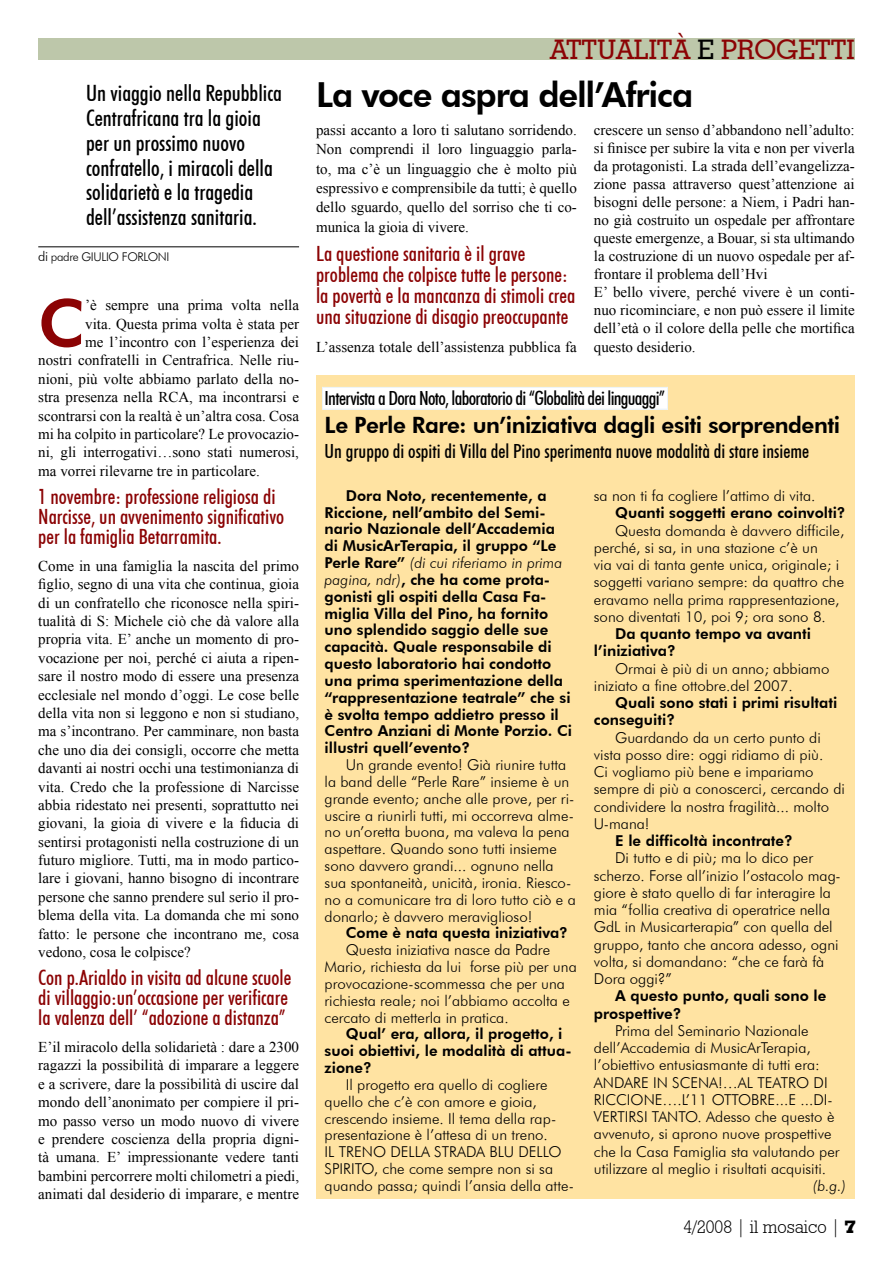
<style>
.page{position:relative;width:893px;height:1263px;background:#fff}
.page>*{position:absolute;margin:0;border:0;box-sizing:border-box;transform-origin:0 0}
.t1{font:800 65.4px "Futura BT";color:#8b0304}
.t2{font:800 34.5px "Futura BT";letter-spacing:-.035em;color:#000}
.t3{font:500 27px "Geometric Slab 703 BT";color:#8b0304}
.t4{font:500 condensed 22.5px/24.9px "Futura BT";color:#000}
.t5{font:800 22.5px "Futura BT";letter-spacing:-.02em;color:#000}
.t6{font:500 condensed 21px/20px "Futura BT";color:#8b0304}
.t7{font:500 condensed 19.5px "Futura BT";color:#000}
.t8{font:500 condensed 19.5px "Futura BT";letter-spacing:-.035em;color:#000}
.t9{font:18px "Geometric Slab 712 BT Light A";color:#000}
.t10{font:15px/18.5px "Times New Roman";color:#000;text-align:justify}
.t11{font:300 15px/17.2px "Futura BT";color:#000}
.t12{font:800 15px/16.8px "Futura BT";color:#000}
.t13{font:italic 300 15px "Futura BT";color:#000}
.t14{font:300 12px "Futura BT";letter-spacing:-.03em;color:#000}
.s1{font-size:13.5px}
.s2{color:#000}
.s3{font-weight:300;font-style:italic}
.s4{font-family:"Geometric Slab 712 BT Extra Bold A"}
</style>
<div class="page">
<div style="left:316px;top:376px;width:539px;height:823px;background:#ffe3a2"></div>
<hr style="left:38px;top:247px;width:261px;height:1px;background:#000">
<div style="left:38px;top:38px;width:817px;height:22px;background:#bdc7aa"></div>
<div style="left:322px;top:387px;width:346px;height:22px;background:#fff"></div>
<h3 class="t4" style="left:86px;top:80px;width:197px">Un viaggio nella Repubblica<br>Centrafricana tra la gioia per un prossimo nuovo confratello, i miracoli della solidarietà e la tragedia dell’assistenza sanitaria.</h3>
<p class="t14" style="left:38px;top:249px;width:133px"><span class="s1">di</span> padre giulio forloni</p>
<h1 class="t1" style="left:38px;top:283px;width:42px">C</h1>
<p class="t10" style="left:85px;top:296px;width:215px">’è sempre una prima volta nella</p>
<p class="t10" style="left:85px;top:314px;width:215px">vita. Questa prima volta è stata per</p>
<p class="t10" style="left:85px;top:332px;width:215px">me l’incontro con l’esperienza dei</p>
<p class="t10" style="left:38px;top:351px;width:262px">nostri confratelli in Centrafrica. Nelle riu-</p>
<p class="t10" style="left:38px;top:369px;width:262px">nioni, più volte abbiamo parlato della no-</p>
<p class="t10" style="left:38px;top:388px;width:262px">stra presenza nella RCA, ma incontrarsi e</p>
<p class="t10" style="left:38px;top:406px;width:262px">scontrarsi con la realtà è un’altra cosa. Cosa</p>
<p class="t10" style="left:38px;top:424px;width:262px">mi ha colpito in particolare? Le provocazio-</p>
<p class="t10" style="left:38px;top:443px;width:262px">ni, gli interrogativi…sono stati numerosi,</p>
<p class="t10" style="left:38px;top:461px;width:223px">ma vorrei rilevarne tre in particolare.</p>
<h3 class="t6" style="left:38px;top:486px;width:248px">1 novembre: professione religiosa di<br>Narcisse, un avvenimento significativo per la famiglia Betarramita.</h3>
<p class="t10" style="left:38px;top:556px;width:262px">Come in una famiglia la nascita del primo figlio, segno di una vita che continua, gioia di un confratello che riconosce nella spiri&shy;tualità di S: Michele ciò che dà valore alla propria vita. E’ anche un momento di pro&shy;vocazione per noi, perché ci aiuta a ripen&shy;sare il nostro modo di essere una presenza ecclesiale nel mondo d’oggi. Le cose belle della vita non si leggono e non si studiano, ma s’incontrano. Per camminare, non basta che uno dia dei consigli, occorre che metta davanti ai nostri occhi una testimonianza di vita. Credo che la professione di Narcisse abbia ridestato nei presenti, soprattutto nei giovani, la gioia di vivere e la fiducia di sentirsi protagonisti nella costruzione di un futuro migliore. Tutti, ma in modo partico&shy;lare i giovani, hanno bisogno di incontrare persone che sanno prendere sul serio il pro&shy;blema della vita. La domanda che mi sono fatto: le persone che incontrano me, cosa vedono, cosa le colpisce?</p>
<h3 class="t6" style="left:38px;top:968px;width:255px">Con p.Arialdo in visita ad alcune scuole di villaggio:un’occasione per verificare la valenza dell’ “adozione a distanza”</h3>
<p class="t10" style="left:38px;top:1037px;width:262px">E’il miracolo della solidarietà : dare a 2300 ragazzi la possibilità di imparare a leggere e a scrivere, dare la possibilità di uscire dal mondo dell’anonimato per compiere il pri&shy;mo passo verso un modo nuovo di vivere e prendere coscienza della propria digni&shy;tà umana. E’ impressionante vedere tanti bambini percorrere molti chilometri a piedi, animati dal desiderio di imparare, e mentre</p>
<h3 class="t3" style="left:550px;top:33px;width:306px">ATTUALITÀ <span class="s2">E</span> PROGETTI</h3>
<h2 class="t2" style="left:316px;top:74px;width:378px">La voce aspra dell’Africa</h2>
<p class="t10" style="left:594px;top:121px;width:262px;line-height:18px;text-align:left">crescere un senso d’abbandono nell’adulto: si finisce per subire la vita e non per viverla da protagonisti. La strada dell’evangelizza&shy;zione passa attraverso quest’attenzione ai bisogni delle persone: a Niem, i Padri han&shy;no già costruito un ospedale per affrontare queste emergenze, a Bouar, si sta ultimando la costruzione di un nuovo ospedale per af&shy;frontare il problema dell’Hvi<br>E’ bello vivere, perché vivere è un conti&shy;nuo ricominciare, e non può essere il limite dell’età o il colore della pelle che mortifica questo desiderio.</p>
<h3 class="t8" style="left:325px;top:386px;width:342px">Intervista a Dora Noto, laboratorio di “Globalità dei linguaggi”</h3>
<h3 class="t5" style="left:325px;top:412px;width:517px">Le Perle Rare: un’iniziativa dagli esiti sorprendenti</h3>
<h3 class="t7" style="left:325px;top:440px;width:486px">Un gruppo di ospiti di Villa del Pino sperimenta nuove modalità di stare insieme</h3>
<p class="t10" style="left:316px;top:120px;width:262px;line-height:19.4px">passi accanto a loro ti salutano sorridendo.<br>Non comprendi il loro linguaggio parla&shy;to, ma c’è un linguaggio che è molto più espressivo e comprensibile da tutti; è quello dello sguardo, quello del sorriso che ti co&shy;munica la gioia di vivere.</p>
<h3 class="t6" style="left:316px;top:243px;width:261px;line-height:20.9px">La questione sanitaria è il grave problema che colpisce tutte le persone: la povertà e la mancanza di stimoli crea una situazione di disagio preoccupante</h3>
<p class="t10" style="left:316px;top:337px;width:262px">L’assenza totale dell’assistenza pubblica fa</p>
<p class="t12" style="left:325px;top:487px;width:249px;text-indent:21px">Dora N oto, recentemente, a<br>Riccione, nell’ambito del Semi&shy;nario Nazionale dell’Accademia<br>di MusicArTerapia, il gruppo “Le<br>Perle Rare” <span class="s3">(di cui riferiamo in prima pagina, ndr)</span>, che ha come prota&shy;gonisti gli ospiti della Casa Fa&shy;miglia Villa del Pino, ha fornito uno splendido saggio delle sue capacità. Quale responsabile di questo laboratorio hai condotto una prima sperimentazione della “rappresentazione teatrale” che si è svolta tempo addietro presso il<br>Centro Anziani di Monte Porzio. Ci illustri quell’evento?</p>
<p class="t11" style="left:325px;top:756px;width:253px;line-height:16.8px;text-indent:21px">U n grande evento! Già riunire tutta la band delle “Perle Rare” insieme è un grande evento; anche alle prove, per ri&shy;uscire a riunirli tutti, mi occorreva alme&shy;no un’oretta buona, ma valeva la pena aspettare. Quando sono tutti insieme sono davvero grandi... ognuno nella sua spontaneità, unicità, ironia. Riesco&shy;no a comunicare tra di loro tutto ciò e a donarlo; è davvero meraviglioso!</p>
<p class="t12" style="left:346px;top:924px;width:224px">Come è nata questa iniziativa?</p>
<p class="t11" style="left:325px;top:941px;width:254px;line-height:16.8px;text-indent:21px">Questa iniziativa nasce da Padre Mario, richiesta da lui forse più per una provocazione-scommessa che per una richiesta reale; noi l’abbiamo accolta e cercato di metterla in pratica.</p>
<p class="t12" style="left:325px;top:1025px;width:249px;text-indent:21px">Qual’ era, allora, il progetto, i suoi obiettivi, le modalità di attua&shy;zione?</p>
<p class="t11" style="left:325px;top:1076px;width:251px;line-height:16.8px;text-indent:21px">I l progetto era quello di cogliere quello che c’è con amore e gioia, crescendo insieme. I l tema della rap&shy;presentazione è l’attesa di un treno.<br>I L TRENO DELLA STRADA BLU DELLO SPIRITO, che come sempre non si sa quando passa; quindi l’ansia della atte-</p>
<p class="t11" style="left:594px;top:487px;width:223px">sa non ti fa cogliere l’attimo di vita.</p>
<p class="t12" style="left:615px;top:504px;width:232px">Quanti soggetti erano coinvolti?</p>
<p class="t11" style="left:594px;top:521px;width:252px;text-indent:21px">Questa domanda è davvero difficile, perché, si sa, in una stazione c’è un<br>via vai di tanta gente unica, originale; i soggetti variano sempre: da quattro che eravamo nella prima rappresentazione, sono diventati 10, poi 9; ora sono 8.</p>
<p class="t12" style="left:594px;top:625px;width:219px;line-height:17.2px;text-indent:21px">Da quanto tempo va avanti l’iniziativa?</p>
<p class="t11" style="left:594px;top:659px;width:237px;text-indent:21px">Ormai è più di un anno; abbiamo iniziato a fine ottobre.del 2007.</p>
<p class="t12" style="left:594px;top:694px;width:245px;line-height:17.2px;text-indent:21px">Quali sono stati i primi risultati conseguiti?</p>
<p class="t11" style="left:594px;top:728px;width:252px;text-indent:21px">Guardando da un certo punto di vista posso dire: oggi ridiamo di più.<br>Ci vogliamo più bene e impariamo sempre di più a conoscerci, cercando di condividere la nostra fragilità... molto<br>U-mana!</p>
<p class="t12" style="left:615px;top:832px;width:179px">E le difficoltà incontrate?</p>
<p class="t11" style="left:594px;top:849px;width:248px;text-indent:21px">Di tutto e di più; ma lo dico per scherzo. Forse all’inizio l’ostacolo mag&shy;giore è stato quello di far interagire la mia “follia creativa di operatrice nella GdL in Musicarterapia” con quella del gruppo, tanto che ancora adesso, ogni volta, si domandano: “che ce farà fà Dora oggi?”</p>
<p class="t12" style="left:594px;top:987px;width:234px;line-height:17.2px;text-indent:21px">A questo punto, quali sono le prospettive?</p>
<p class="t11" style="left:594px;top:1022px;width:233px;text-indent:21px">Prima del Seminario Nazionale dell’Accademia di MusicArTerapia, l’obiettivo entusiasmante di tutti era:<br>AN DARE IN SCENA!…AL TEATRO DI<br>RICCION</p>
<p class="t11" style="left:655px;top:1091px;width:179px">E….L’11 OTTOBRE...E ...DI-</p>
<p class="t11" style="left:594px;top:1108px;width:247px;text-indent:58px">TANTO. Adesso che questo è avvenuto, si aprono nuove prospettive che la Casa Famiglia sta valutando per utilizzare al meglio i risultati acquisiti.</p>
<p class="t13" style="left:813px;top:1177px;width:35px">(b.g.)</p>
<p class="t9" style="left:683px;top:1216px;width:174px">4/2008 | il mosaico | <span class="s4">7</span></p>
<p class="t11" style="left:594px;top:1108px;width:38px">VERTIRSI</p>
</div>
